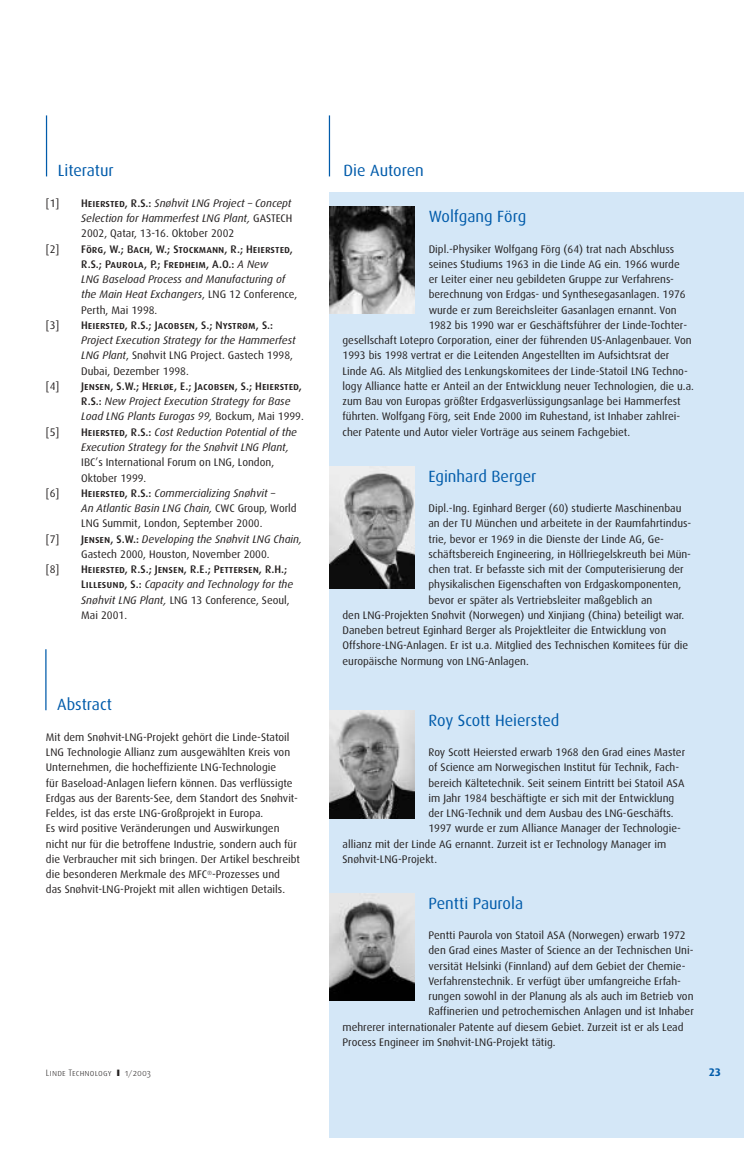
<style>
.page{position:relative;width:744px;height:1159px;background:#fff}
.page>*{position:absolute;margin:0;border:0;box-sizing:border-box;transform-origin:0 0}
.t1{font:16.25px "Dax";color:#005baa}
.t2{font:11px/15.2px "Dax";color:#231f1f}
.t3{font:italic 11px/15.2px "Dax";color:#231f1f}
.t4{font:11px/15.2px "Dax Medium Caps";color:#231f1f}
.t5{font:700 11px "Dax";color:#005baa}
.t6{font:9.25px "Dax Light Caps";letter-spacing:.015em;color:#231f1f}
.s1{font-family:"Dax Medium Caps";font-style:normal}
.s2{font-style:normal}
.s3{font-family:"Dax";font-style:italic}
.s4{font-style:italic}
.s5{font-family:"Dax Medium Caps"}
.s6{font-family:"Dax Black Caps"}
.s7{font-size:7.5px}
</style>
<div class="page">
<div style="left:329px;top:192px;width:415px;height:945px;background:#d4e7f7"></div>
<hr style="left:45px;top:649px;width:2px;height:61px;background:#005baa">
<img style="left:329px;top:466px;width:85px;height:122px">
<img style="left:330px;top:893px;width:84px;height:107px">
<img style="left:329px;top:710px;width:85px;height:108px">
<hr style="left:46px;top:115px;width:1px;height:61px;background:#005baa">
<hr style="left:329px;top:115px;width:1px;height:61px;background:#005baa">
<img style="left:329px;top:207px;width:85px;height:107px">
<h1 class="t1" style="left:58px;top:164px;width:58px">Literatur</h1>
<p class="t2" style="left:46px;top:196px;width:15px">[1]</p>
<p class="t3" style="left:81px;top:196px;width:213px;text-align:justify"><span class="s1">Heiersted, R.S.:</span> Snøhvit LNG Project – Concept Selection for Hammerfest LNG Plant, <span class="s2">GASTECH 2002, Qatar, 13-16. Oktober 2002</span></p>
<p class="t2" style="left:46px;top:242px;width:15px">[2]</p>
<p class="t4" style="left:81px;top:241px;width:213px">Förg, W.; Bach, W.; Stockmann, R.; Heiersted,<br>R.S.; Paurola, P.; Fredheim, A.O.: <span class="s3">A New</span></p>
<p class="t3" style="left:81px;top:273px;width:218px">LNG Baseload Process and Manufacturing of the Main Heat Exchangers<span class="s2">, LNG 12 Conference,<br>Perth, Mai 1998.</span></p>
<p class="t2" style="left:46px;top:318px;width:15px">[3]</p>
<p class="t4" style="left:81px;top:317px;width:193px">Heiersted, R.S.; Jacobsen, S.; Nystrøm, S.:</p>
<p class="t2" style="left:81px;top:334px;width:216px"><span class="s4">Project Execution Strategy for the Hammerfest<br>LNG Plant</span>, Snøhvit LNG Project. Gastech 1998,<br>Dubai, Dezember 1998.</p>
<p class="t2" style="left:46px;top:379px;width:15px">[4]</p>
<p class="t4" style="left:81px;top:378px;width:222px">Jensen, S.W.; Herløe, E.; Jacobsen, S.; Heiersted,</p>
<p class="t3" style="left:81px;top:395px;width:224px"><span class="s1">R.S.:</span> New Project Execution Strategy for Base<br>Load LNG Plants Eurogas 99, <span class="s2">Bockum, Mai 1999.</span></p>
<p class="t2" style="left:46px;top:425px;width:15px">[5]</p>
<p class="t3" style="left:81px;top:425px;width:217px"><span class="s1">Heiersted, R.S.:</span> Cost Reduction Potential of the<br>Execution Strategy for the Snøhvit LNG Plant,</p>
<p class="t2" style="left:81px;top:456px;width:194px">IBC’s International Forum on LNG, London,<br>Oktober 1999.</p>
<p class="t2" style="left:46px;top:486px;width:15px">[6]</p>
<p class="t3" style="left:81px;top:486px;width:217px"><span class="s1">Heiersted, R.S.:</span> Commercializing Snøhvit –<br>An Atlantic Basin LNG Chain, <span class="s2">CWC Group, World<br>LNG Summit, London, September 2000.</span></p>
<p class="t2" style="left:46px;top:532px;width:15px">[7]</p>
<p class="t2" style="left:81px;top:532px;width:222px"><span class="s5">Jensen, S.W.:</span> <span class="s4">Developing the Snøhvit LNG Chain,<br></span>Gastech 2000, Houston, November 2000.</p>
<p class="t2" style="left:46px;top:562px;width:15px">[8]</p>
<p class="t4" style="left:81px;top:561px;width:208px">Heiersted, R.S.; Jensen, R.E.; Pettersen, R.H.;</p>
<p class="t3" style="left:81px;top:578px;width:213px"><span class="s1">Lillesund, S.:</span> Capacity and Technology for the<br>Snøhvit LNG Plant, <span class="s2">LNG 13 Conference, Seoul,<br>Mai 2001.</span></p>
<h1 class="t1" style="left:57px;top:698px;width:56px">Abstract</h1>
<p class="t2" style="left:46px;top:730px;width:256px">Mit dem Snøhvit-LNG-Projekt gehört die Linde-Statoil LNG Technologie Allianz zum ausgewählten Kreis von Unternehmen, die hocheffiziente LNG-Technologie<br>für Baseload-Anlagen liefern können. Das verflüssigte Erdgas aus der Barents-See, dem Standort des Snøhvit-Feldes, ist das erste LNG-Großprojekt in Europa.<br>Es wird positive Veränderungen und Auswirkungen nicht nur für die betroffene Industrie, sondern auch für die Verbraucher mit sich bringen. Der Artikel beschreibt die besonderen Merkmale des MFC<sup>®</sup>-Prozesses und<br>das Snøhvit-LNG-Projekt mit allen wichtigen Details.</p>
<h1 class="t1" style="left:344px;top:164px;width:82px">Die Autoren</h1>
<h1 class="t1" style="left:429px;top:210px;width:99px">Wolfgang Förg</h1>
<p class="t2" style="left:429px;top:242px;width:247px">Dipl.-Physiker Wolfgang Förg (64) trat nach Abschluss</p>
<p class="t2" style="left:429px;top:257px;width:253px">seines Studiums 1963 in die Linde AG ein. 1966 wurde</p>
<p class="t2" style="left:429px;top:273px;width:247px">er Leiter einer neu gebildeten Gruppe zur Verfahrens-</p>
<p class="t2" style="left:429px;top:288px;width:258px">berechnung von Erdgas- und Synthesegasanlagen. 1976</p>
<p class="t2" style="left:429px;top:303px;width:249px">wurde er zum Bereichsleiter Gasanlagen ernannt. Von</p>
<p class="t2" style="left:429px;top:318px;width:260px">1982 bis 1990 war er Geschäftsführer der Linde-Tochter-</p>
<p class="t2" style="left:342px;top:334px;width:351px">gesellschaft Lotepro Corporation, einer der führenden US-Anlagenbauer. Von</p>
<p class="t2" style="left:342px;top:349px;width:328px">1993 bis 1998 vertrat er die Leitenden Angestellten im Aufsichtsrat der</p>
<p class="t2" style="left:342px;top:364px;width:347px">Linde AG. Als Mitglied des Lenkungskomitees der Linde-Statoil LNG Techno-</p>
<p class="t2" style="left:342px;top:379px;width:353px">logy Alliance hatte er Anteil an der Entwicklung neuer Technologien, die u.a.</p>
<p class="t2" style="left:342px;top:395px;width:340px">zum Bau von Europas größter Erdgasverlüssigungsanlage bei Hammerfest</p>
<p class="t2" style="left:342px;top:410px;width:339px">führten. Wolfgang Förg, seit Ende 2000 im Ruhestand, ist Inhaber zahlrei-</p>
<p class="t2" style="left:342px;top:425px;width:289px">cher Patente und Autor vieler Vorträge aus seinem Fachgebiet.</p>
<h1 class="t1" style="left:428px;top:469px;width:109px">Eginhard Berger</h1>
<p class="t2" style="left:428px;top:501px;width:254px">Dipl.-Ing. Eginhard Berger (60) studierte Maschinenbau</p>
<p class="t2" style="left:428px;top:517px;width:264px">an der TU München und arbeitete in der Raumfahrtindus-</p>
<p class="t2" style="left:428px;top:532px;width:237px">trie, bevor er 1969 in die Dienste der Linde AG, Ge-</p>
<p class="t2" style="left:428px;top:547px;width:264px">schäftsbereich Engineering, in Höllriegelskreuth bei Mün-</p>
<p class="t2" style="left:428px;top:562px;width:257px">chen trat. Er befasste sich mit der Computerisierung der</p>
<p class="t2" style="left:428px;top:578px;width:254px">physikalischen Eigenschaften von Erdgaskomponenten,</p>
<p class="t2" style="left:428px;top:593px;width:225px">bevor er später als Vertriebsleiter maßgeblich an</p>
<p class="t2" style="left:342px;top:608px;width:343px">den LNG-Projekten Snøhvit (Norwegen) und Xinjiang (China) beteiligt war.</p>
<p class="t2" style="left:342px;top:623px;width:325px">Daneben betreut Eginhard Berger als Projektleiter die Entwicklung von</p>
<p class="t2" style="left:342px;top:639px;width:347px">Offshore-LNG-Anlagen. Er ist u.a. Mitglied des Technischen Komitees für die</p>
<p class="t2" style="left:342px;top:654px;width:188px">europäische Normung von LNG-Anlagen.</p>
<h1 class="t1" style="left:428px;top:713px;width:132px">Roy Scott Heiersted</h1>
<p class="t2" style="left:428px;top:745px;width:258px">Roy Scott Heiersted erwarb 1968 den Grad eines Master</p>
<p class="t2" style="left:428px;top:761px;width:252px">of Science am Norwegischen Institut für Technik, Fach-</p>
<p class="t2" style="left:428px;top:776px;width:257px">bereich Kältetechnik. Seit seinem Eintritt bei Statoil ASA</p>
<p class="t2" style="left:428px;top:791px;width:247px">im Jahr 1984 beschäftigte er sich mit der Entwicklung</p>
<p class="t2" style="left:428px;top:806px;width:247px">der LNG-Technik und dem Ausbau des LNG-Geschäfts.</p>
<p class="t2" style="left:428px;top:822px;width:254px">1997 wurde er zum Alliance Manager der Technologie-</p>
<p class="t2" style="left:342px;top:837px;width:325px">allianz mit der Linde AG ernannt. Zurzeit ist er Technology Manager im</p>
<p class="t2" style="left:342px;top:852px;width:96px">Snøhvit-LNG-Projekt.</p>
<h1 class="t1" style="left:428px;top:896px;width:96px">Pentti Paurola</h1>
<p class="t2" style="left:428px;top:928px;width:259px">Pentti Paurola von Statoil ASA (Norwegen) erwarb 1972</p>
<p class="t2" style="left:428px;top:944px;width:266px">den Grad eines Master of Science an der Technischen Uni-</p>
<p class="t2" style="left:428px;top:959px;width:258px">versität Helsinki (Finnland) auf dem Gebiet der Chemie-</p>
<p class="t2" style="left:428px;top:974px;width:254px">Verfahrenstechnik. Er verfügt über umfangreiche Erfah-</p>
<p class="t2" style="left:428px;top:989px;width:267px">rungen sowohl in der Planung als als auch im Betrieb von</p>
<p class="t2" style="left:428px;top:1005px;width:267px">Raffinerien und petrochemischen Anlagen und ist Inhaber</p>
<p class="t2" style="left:342px;top:1020px;width:342px">mehrerer internationaler Patente auf diesem Gebiet. Zurzeit ist er als Lead</p>
<p class="t2" style="left:342px;top:1035px;width:214px">Process Engineer im Snøhvit-LNG-Projekt tätig.</p>
<p class="t6" style="left:46px;top:1068px;width:107px">Linde Technology <span class="s6">I</span> 1<span class="s7">/</span>2003</p>
<p class="t5" style="left:708px;top:1068px;width:14px">23</p>
</div>
